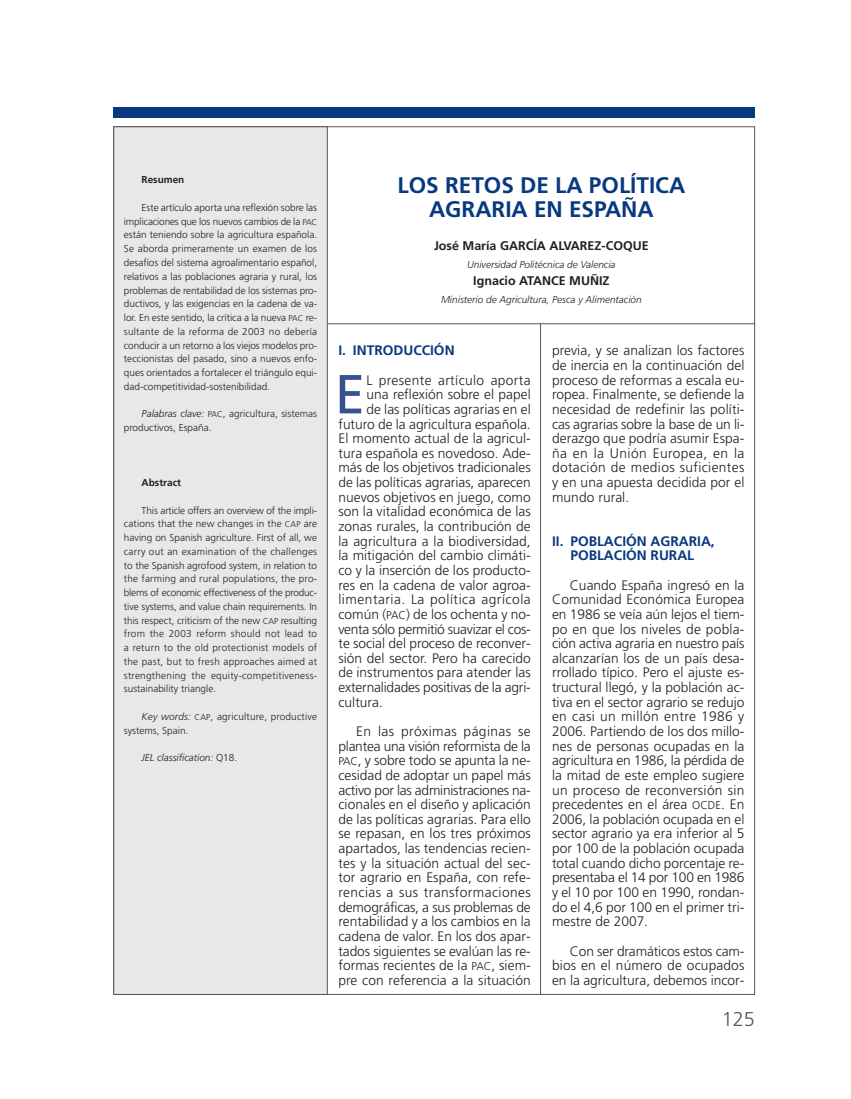
<style>
.page{position:relative;width:851px;height:1099px;background:#fff}
.page>*{position:absolute;margin:0;border:0;box-sizing:border-box;transform-origin:0 0}
.t1{font:54.88px "Frutiger";color:#365291}
.t2{font:700 22.5px/23.8px "Frutiger";color:#073980;text-align:center}
.t3{font:300 20px "Frutiger";color:#57585a}
.t4{font:300 13.75px/14.6px "Frutiger";color:#231f20;text-align:justify}
.t5{font:700 13.75px/14.6px "Frutiger";color:#073980;text-align:center}
.t6{font:300 13.75px "Frutiger";letter-spacing:-.02em;color:#231f20}
.t7{font:300 13.75px "Frutiger";letter-spacing:.035em;color:#231f20}
.t8{font:300 13.75px "Frutiger";letter-spacing:.025em;color:#231f20}
.t9{font:700 12.5px "Frutiger";color:#231f20}
.t10{font:300 10px/13.8px "Frutiger";color:#231f20;text-align:justify}
.t11{font:italic 300 10px "Frutiger";color:#231f20}
.t12{font:700 10px "Frutiger";color:#231f20}
.s1{font-size:8.5px}
.s2{font-style:italic}
.s3{font-style:normal}
.s4{font-size:11.25px}
</style>
<div class="page">
<div style="left:113px;top:107px;width:642px;height:10px;background:#073980"></div>
<hr style="left:540px;top:324px;width:1px;height:670px;background:#57585a">
<div style="left:114px;top:127px;width:213px;height:866px;background:#e7e8e9"></div>
<div style="left:113px;top:126px;width:215px;height:868px;border:1px solid #57585a"></div>
<hr style="left:328px;top:323px;width:427px;height:1px;background:#57585a">
<p class="t12" style="left:142px;top:176px;width:44px">Resumen</p>
<p class="t10" style="left:124px;top:201px;width:195px;text-indent:18px">Este artículo aporta una reflexión sobre las implicaciones que los nuevos cambios de la <span class="s1">PAC </span>están teniendo sobre la agricultura española.<br>Se aborda primeramente un examen de los desafíos del sistema agroalimentario español, relativos a las poblaciones agraria y rural, los problemas de rentabilidad de los sistemas pro&shy;ductivos, y las exigencias en la cadena de va&shy;lor. En este sentido, la crítica a la nueva <span class="s1">PAC</span> re&shy;sultante de la reforma de 2003 no debería conducir a un retorno a los viejos modelos pro&shy;teccionistas del pasado, sino a nuevos enfo&shy;ques orientados a fortalecer el triángulo equi&shy;dad-competitividad-sostenibilidad.</p>
<p class="t10" style="left:124px;top:408px;width:195px;text-indent:18px"><span class="s2">Palabras clave:</span> <span class="s1">PAC</span>, agricultura, sistemas productivos, España.</p>
<p class="t12" style="left:142px;top:478px;width:41px">Abstract</p>
<p class="t10" style="left:124px;top:504px;width:195px;text-indent:18px">This article offers an overview of the impli&shy;cations that the new changes in the <span class="s1">CAP</span> are having on Spanish agriculture. First of all, we carry out an examination of the challenges to the Spanish agrofood system, in relation to the farming and rural populations, the pro&shy;blems of economic effectiveness of the produc&shy;tive systems, and value chain requirements. In this respect, criticism of the new <span class="s1">CAP</span> resulting from the 2003 reform should not lead to a return to the old protectionist models of the past, but to fresh approaches aimed at strengthening the equity-competitiveness&shy;sustainability triangle.</p>
<p class="t10" style="left:124px;top:710px;width:195px;text-indent:18px"><span class="s2">Key words:</span> <span class="s1">CAP</span>, agriculture, productive systems, Spain.</p>
<p class="t11" style="left:142px;top:753px;width:97px">JEL classification: <span class="s3">Q18.</span></p>
<h2 class="t2" style="left:397px;top:175px;width:289px">LOS RETOS DE LA POLÍTICA<br>AGRARIA EN ESPAÑA</h2>
<p class="t9" style="left:434px;top:241px;width:216px">José María GARCÍA ALVAREZ-COQUE</p>
<p class="t11" style="left:467px;top:260px;width:150px">Universidad Politécnica de Valencia</p>
<p class="t9" style="left:473px;top:276px;width:138px">Ignacio ATANCE MUÑIZ</p>
<p class="t11" style="left:441px;top:295px;width:202px">Ministerio de Agricultura, Pesca y Alimentación</p>
<p class="t5" style="left:338px;top:344px;width:118px">I. INTRODUCCIÓN</p>
<h1 class="t1" style="left:334px;top:372px;width:32px">E</h1>
<p class="t8" style="left:366px;top:374px;width:166px">L presente artículo aporta</p>
<p class="t4" style="left:366px;top:388px;width:166px">una reflexión sobre el papel</p>
<p class="t4" style="left:366px;top:403px;width:166px">de las políticas agrarias en el</p>
<p class="t4" style="left:338px;top:417px;width:194px">futuro de la agricultura española.</p>
<p class="t4" style="left:338px;top:432px;width:194px">El momento actual de la agricul-</p>
<p class="t4" style="left:338px;top:447px;width:194px">tura española es novedoso. Ade-</p>
<p class="t4" style="left:338px;top:461px;width:194px">más de los objetivos tradicionales</p>
<p class="t4" style="left:338px;top:476px;width:194px">de las políticas agrarias, aparecen</p>
<p class="t4" style="left:338px;top:490px;width:194px">nuevos objetivos en juego, como</p>
<p class="t4" style="left:338px;top:505px;width:194px">son la vitalidad económica de las</p>
<p class="t4" style="left:338px;top:520px;width:194px">zonas rurales, la contribución de</p>
<p class="t4" style="left:338px;top:534px;width:194px">la agricultura a la biodiversidad,</p>
<p class="t4" style="left:338px;top:549px;width:194px">la mitigación del cambio climáti-</p>
<p class="t4" style="left:338px;top:564px;width:194px">co y la inserción de los producto-</p>
<p class="t4" style="left:338px;top:578px;width:194px">res en la cadena de valor agroa-</p>
<p class="t7" style="left:338px;top:594px;width:194px">limentaria. La política agrícola</p>
<p class="t4" style="left:338px;top:608px;width:194px">común (<span class="s4">PAC</span>) de los ochenta y no-</p>
<p class="t6" style="left:338px;top:623px;width:194px">venta sólo permitió suavizar el cos-</p>
<p class="t4" style="left:338px;top:637px;width:194px">te social del proceso de reconver-</p>
<p class="t4" style="left:338px;top:651px;width:194px">sión del sector. Pero ha carecido</p>
<p class="t4" style="left:338px;top:666px;width:194px">de instrumentos para atender las</p>
<p class="t4" style="left:338px;top:681px;width:194px">externalidades positivas de la agri-</p>
<p class="t4" style="left:338px;top:695px;width:46px">cultura.</p>
<p class="t4" style="left:338px;top:725px;width:194px;text-indent:18px">En las próximas páginas se plantea una visión reformista de la <span class="s4">PAC</span>, y sobre todo se apunta la ne&shy;cesidad de adoptar un papel más activo por las administraciones na&shy;cionales en el diseño y aplicación de las políticas agrarias. Para ello se repasan, en los tres próximos apartados, las tendencias recien&shy;tes y la situación actual del sec&shy;tor agrario en España, con refe&shy;rencias a sus transformaciones demográficas, a sus problemas de rentabilidad y a los cambios en la cadena de valor. En los dos apar&shy;tados siguientes se evalúan las re&shy;formas recientes de la <span class="s4">PAC</span>, siem&shy;pre con referencia a la situación</p>
<p class="t4" style="left:552px;top:344px;width:194px">previa, y se analizan los factores de inercia en la continuación del proceso de reformas a escala eu&shy;ropea. Finalmente, se defiende la necesidad de redefinir las políti&shy;cas agrarias sobre la base de un li&shy;derazgo que podría asumir Espa&shy;ña en la Unión Europea, en la dotación de medios suficientes y en una apuesta decidida por el mundo rural.</p>
<p class="t5" style="left:552px;top:534px;width:164px">II. POBLACIÓN AGRARIA,<br>POBLACIÓN RURAL</p>
<p class="t4" style="left:552px;top:578px;width:194px;text-indent:18px">Cuando España ingresó en la Comunidad Económica Europea en 1986 se veía aún lejos el tiem&shy;po en que los niveles de pobla&shy;ción activa agraria en nuestro país alcanzarían los de un país desa&shy;rrollado típico. Pero el ajuste es&shy;tructural llegó, y la población ac&shy;tiva en el sector agrario se redujo en casi un millón entre 1986 y 2006. Partiendo de los dos millo&shy;nes de personas ocupadas en la agricultura en 1986, la pérdida de la mitad de este empleo sugiere un proceso de reconversión sin precedentes en el área <span class="s4">OCDE</span>. En 2006, la población ocupada en el sector agrario ya era inferior al 5 por 100 de la población ocupada total cuando dicho porcentaje re&shy;presentaba el 14 por 100 en 1986 y el 10 por 100 en 1990, rondan&shy;do el 4,6 por 100 en el primer tri&shy;mestre de 2007.</p>
<p class="t4" style="left:552px;top:944px;width:194px;text-indent:18px">Con ser dramáticos estos cam&shy;bios en el número de ocupados en la agricultura, debemos incor-</p>
<h3 class="t3" style="left:721px;top:1010px;width:35px">125</h3>
</div>
